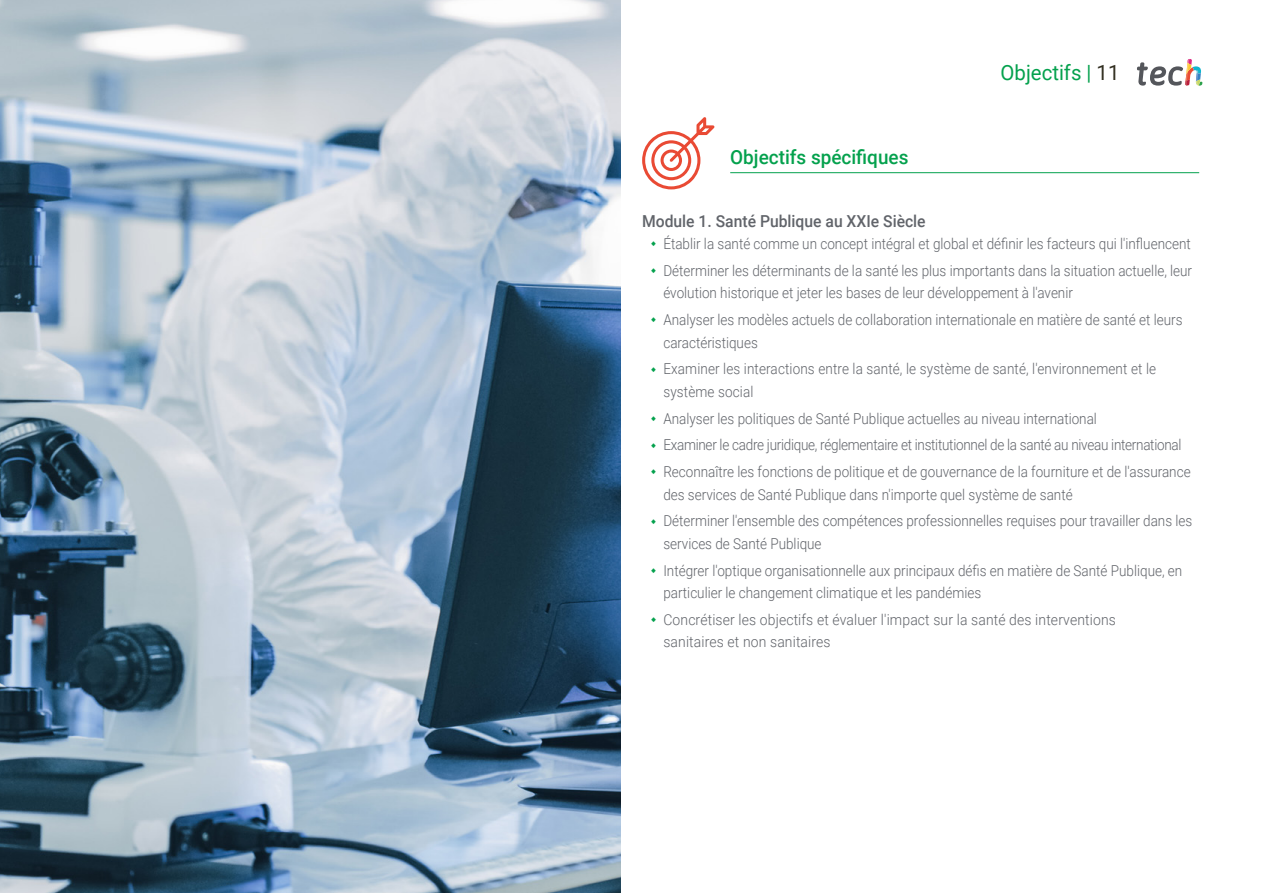
<style>
.page{position:relative;width:1263px;height:893px;background:#fff}
.page>*{position:absolute;margin:0;border:0;box-sizing:border-box;transform-origin:0 0}
.t1{font:21px "Roboto";color:#04a14d}
.t2{font:500 19.5px "Roboto";color:#04a14d}
.t3{font:500 16.5px "Roboto";color:#61646a;scale:.95 1}
.t4{font:300 15px/26.7px "Roboto";color:#61646a;scale:.9 1}
.t5{font:300 15px "Roboto";color:#61646a;scale:.93 1}
.s1{color:#312e20}
</style>
<div class="page">
<hr style="left:730px;top:172px;width:469px;height:1px;background:#04a14d">
<svg style="left:642px;top:117px;width:72px;height:72px"></svg>
<img style="left:0;top:0;width:621px;height:893px">
<svg style="left:1137px;top:59px;width:65px;height:27px"></svg>
<h2 class="t2" style="left:730px;top:144px;width:180px">Objectifs spécifiques</h2>
<h1 class="t1" style="left:1000px;top:57px;width:120px">Objectifs | <span class="s1">11</span></h1>
<p class="t3" style="left:642px;top:209px;width:300px">Module 1. Santé Publique au XXIe Siècle</p>
<p class="t4" style="left:663px;top:230px;width:589px">Établir la santé comme un concept intégral et global et définir les facteurs qui l'influencent<br>Déterminer les déterminants de la santé les plus importants dans la situation actuelle, leur</p>
<p class="t4" style="left:663px;top:279px;width:578px">évolution historique et jeter les bases de leur développement à l'avenir<br>Analyser les modèles actuels de collaboration internationale en matière de santé et leurs</p>
<p class="t4" style="left:663px;top:328px;width:549px">caractéristiques<br>Examiner les interactions entre la santé, le système de santé, l'environnement et le</p>
<p class="t4" style="left:663px;top:378px;width:587px">système social<br>Analyser les politiques de Santé Publique actuelles au niveau international<br>Examiner le cadre juridique, réglementaire et institutionnel de la santé au niveau international Reconnaître les fonctions de politique et de gouvernance de la fourniture et de l'assurance</p>
<p class="t4" style="left:663px;top:480px;width:589px">des services de Santé Publique dans n'importe quel système de santé<br>Déterminer l'ensemble des compétences professionnelles requises pour travailler dans les</p>
<p class="t4" style="left:663px;top:530px;width:578px">services de Santé Publique<br>Intégrer l'optique organisationnelle aux principaux défis en matière de Santé Publique, en</p>
<p class="t4" style="left:663px;top:579px;width:504px">particulier le changement climatique et les pandémies<br>Concrétiser les objectifs et évaluer l'impact sur la santé des interventions</p>
<p class="t5" style="left:663px;top:631px;width:181px">sanitaires et non sanitaires</p>
</div>
